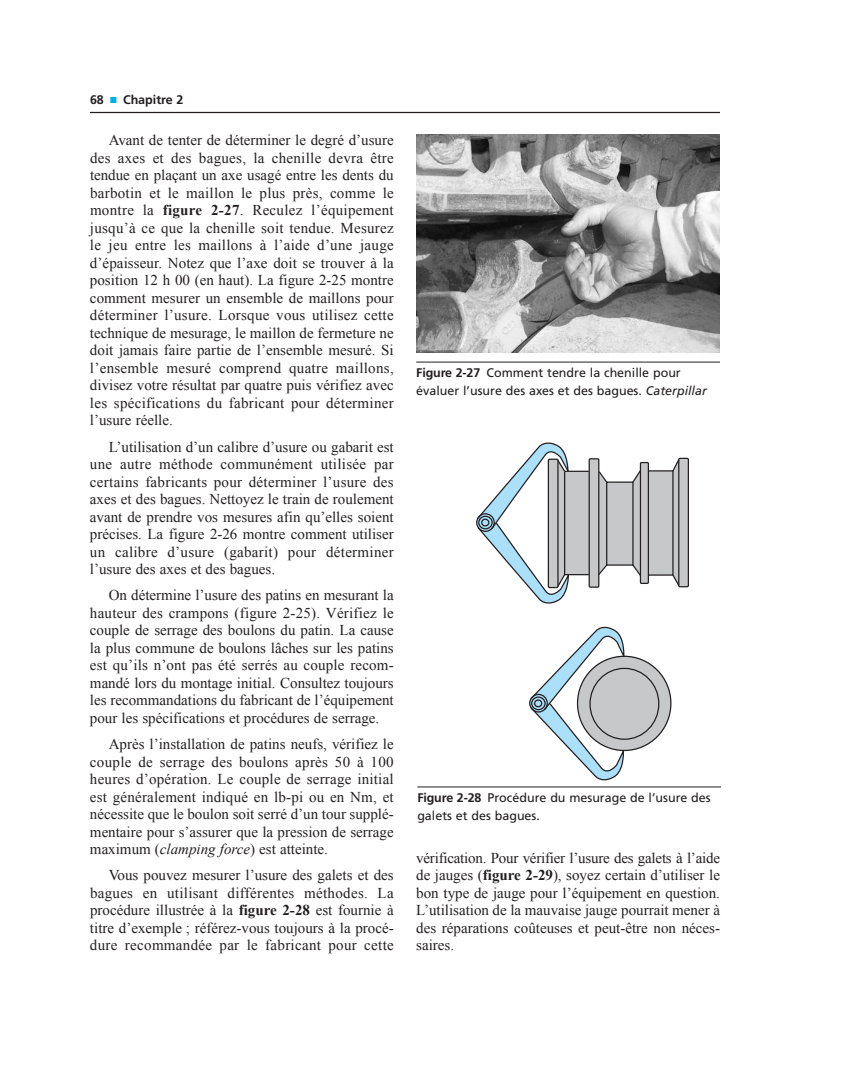
<style>
.page{position:relative;width:855px;height:1080px;background:#fff}
.page>*{position:absolute;margin:0;border:0;box-sizing:border-box;transform-origin:0 0}
.t1{font:15px/17.5px "Times New Roman";color:#231f20;text-align:justify}
.t2{font:12.5px/17.5px "Frutiger";color:#231f20}
.t3{font:700 12.5px "Frutiger";color:#231f20}
.s1{color:#00aeef}
.s2{font-weight:700}
.s3{font-style:italic}
</style>
<div class="page">
<hr style="left:90px;top:112px;width:630px;height:1px;background:#231f20">
<img style="left:416px;top:135px;width:304px;height:217px">
<hr style="left:416px;top:362px;width:304px;height:1px;background:#231f20">
<svg style="left:476px;top:442px;width:213px;height:338px"></svg>
<div style="left:478px;top:516px;width:15px;height:13px;border:1px solid #231f20;border-radius:50%"></div>
<div style="left:481px;top:519px;width:8px;height:8px;border:1px solid #231f20;border-radius:50%"></div>
<div style="left:531px;top:697px;width:15px;height:13px;border:1px solid #231f20;border-radius:50%"></div>
<div style="left:534px;top:699px;width:8px;height:8px;border:1px solid #231f20;border-radius:50%"></div>
<hr style="left:417px;top:787px;width:304px;height:1px;background:#231f20">
<p class="t3" style="left:90px;top:95px;width:95px">68 <span class="s1">■</span> Chapitre 2</p>
<p class="t1" style="left:90px;top:132px;width:305px;text-indent:19px">Avant de tenter de déterminer le degré d’usure des axes et des bagues, la chenille devra être tendue en plaçant un axe usagé entre les dents du barbotin et le maillon le plus près, comme le montre la <span class="s2">figure 2-27</span>. Reculez l’équipement jusqu’à ce que la chenille soit tendue. Mesurez le jeu entre les maillons à l’aide d’une jauge d’épaisseur. Notez que l’axe doit se trouver à la position 12 h 00 (en haut). La figure 2-25 montre comment mesurer un ensemble de maillons pour déterminer l’usure. Lorsque vous utilisez cette technique de mesurage, le maillon de fermeture ne doit jamais faire partie de l’ensemble mesuré. Si l’ensemble mesuré comprend quatre maillons, divisez votre résultat par quatre puis vérifiez avec les spécifications du fabricant pour déterminer l’usure réelle.</p>
<p class="t1" style="left:90px;top:438px;width:305px;text-indent:19px">L’utilisation d’un calibre d’usure ou gabarit est une autre méthode communément utilisée par certains fabricants pour déterminer l’usure des axes et des bagues. Nettoyez le train de roulement avant de prendre vos mesures afin qu’elles soient précises. La figure 2-26 montre comment utiliser un calibre d’usure (gabarit) pour déterminer l’usure des axes et des bagues.</p>
<p class="t1" style="left:90px;top:587px;width:305px;text-indent:19px">On détermine l’usure des patins en mesurant la hauteur des crampons (figure 2-25). Vérifiez le couple de serrage des boulons du patin. La cause la plus commune de boulons lâches sur les patins est qu’ils n’ont pas été serrés au couple recom&shy;mandé lors du montage initial. Consultez toujours les recommandations du fabricant de l’équipement pour les spécifications et procédures de serrage.</p>
<p class="t1" style="left:90px;top:735px;width:305px;text-indent:19px">Après l’installation de patins neufs, vérifiez le couple de serrage des boulons après 50 à 100 heures d’opération. Le couple de serrage initial est généralement indiqué en lb-pi ou en Nm, et nécessite que le boulon soit serré d’un tour supplé&shy;mentaire pour s’assurer que la pression de serrage maximum (<span class="s3">clamping force</span>) est atteinte.</p>
<p class="t1" style="left:90px;top:867px;width:305px;text-indent:19px">Vous pouvez mesurer l’usure des galets et des bagues en utilisant différentes méthodes. La procédure illustrée à la <span class="s2">figure 2-28</span> est fournie à titre d’exemple ; référez-vous toujours à la procé - dure recommandée par le fabricant pour cette</p>
<p class="t2" style="left:416px;top:365px;width:292px"><span class="s2">Figure 2-27</span> Comment tendre la chenille pour évaluer l’usure des axes et des bagues. <span class="s3">Caterpillar</span></p>
<p class="t2" style="left:417px;top:790px;width:295px"><span class="s2">Figure 2-28</span> Procédure du mesurage de l’usure des galets et des bagues.</p>
<p class="t1" style="left:416px;top:849px;width:305px">vérification. Pour vérifier l’usure des galets à l’aide de jauges (<span class="s2">figure 2-29</span>), soyez certain d’utiliser le bon type de jauge pour l’équipement en question.<br>L’utilisation de la mau vaise jauge pourrait mener à des réparations coûteuses et peut-être non néces&shy;saires.</p>
</div>
